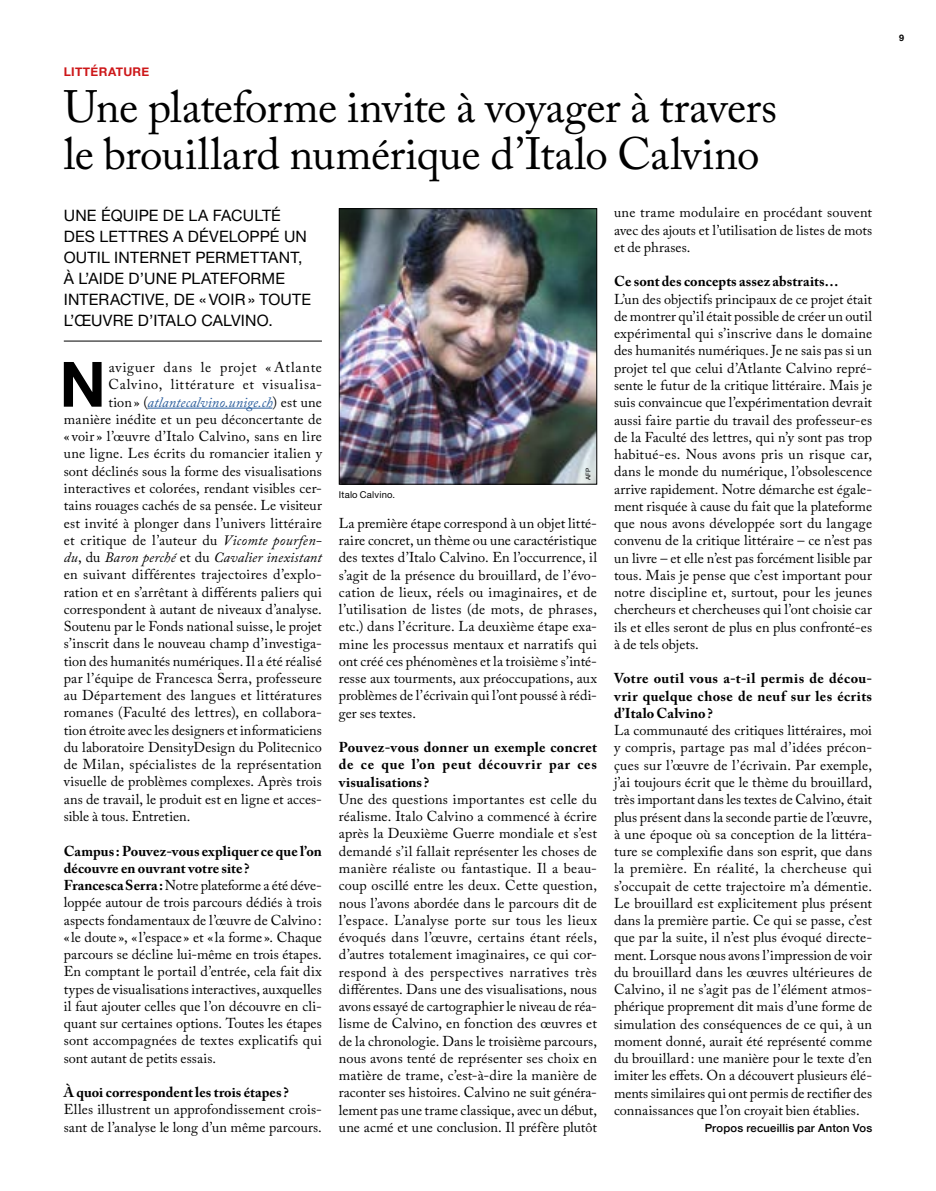
<style>
.page{position:relative;width:936px;height:1191px;background:#fff}
.page>*{position:absolute;margin:0;border:0;box-sizing:border-box;transform-origin:0 0}
.t1{font:700 62.55px "Helvetica Neue";color:#000}
.t2{font:45px/46.5px "Adobe Caslon Pro";letter-spacing:-.01em;color:#000}
.t3{font:15.75px/21px "Helvetica Neue";letter-spacing:.015em;color:#000}
.t4{font:14.25px/17.2px "Adobe Caslon Pro";letter-spacing:.005em;color:#000;text-align:justify}
.t5{font:700 14.25px/17.2px "Adobe Caslon Pro";letter-spacing:.02em;color:#000;text-align:justify}
.t6{font:italic 14.25px "Adobe Caslon Pro";letter-spacing:.01em;color:#000}
.t7{font:14.25px "Adobe Caslon Pro";letter-spacing:.025em;color:#000}
.t8{font:italic 14.25px "Adobe Caslon Pro";letter-spacing:.005em;color:#275b9b}
.t9{font:14.25px "Adobe Caslon Pro";letter-spacing:.05em;color:#000}
.t10{font:14.25px "Adobe Caslon Pro";letter-spacing:.045em;color:#000}
.t11{font:700 12px "Helvetica Neue";letter-spacing:.025em;color:#cd1719}
.t12{font:500 11.25px "Helvetica Neue";letter-spacing:.02em;color:#000}
.t13{font:9.45px "Helvetica Neue";letter-spacing:.02em;color:#000}
.t14{font:700 9px "Helvetica Neue";color:#000}
.t15{font:6.3px "Helvetica Neue";color:#000}
.s1{font-style:normal;color:#000}
.s2{font-style:italic}
.s3{font-style:normal}
.s4{font-weight:700}
</style>
<div class="page">
<hr style="left:148px;top:408px;width:124px;height:1px;background:#275b9b">
<img style="left:341px;top:210px;width:254px;height:272px">
<div style="left:339px;top:208px;width:258px;height:276px;border:1px solid #000"></div>
<hr style="left:64px;top:341px;width:258px;height:1px;background:#000">
<p class="t11" style="left:64px;top:62px;width:78px">LITTÉRATURE</p>
<h2 class="t2" style="left:64px;top:83px;width:714px">Une plateforme invite à voyager à travers le brouillard numérique d’Italo Calvino</h2>
<p class="t3" style="left:64px;top:204px;width:249px">UNE ÉQUIPE DE LA FACULTÉ<br>DES LETTRES A DÉVELOPPÉ UN<br>OUTIL INTERNET PERMETTANT,<br>À L’AIDE D’UNE PLATEFORME<br>INTERACTIVE, DE «VOIR» TOUTE<br>L’ŒUVRE D’ITALO CALVINO.</p>
<h1 class="t1" style="left:59px;top:335px;width:48px">N</h1>
<p class="t10" style="left:109px;top:359px;width:215px">aviguer dans le projet « Atlante</p>
<p class="t9" style="left:109px;top:376px;width:215px">Calvino, littérature et visualisa-</p>
<p class="t8" style="left:109px;top:393px;width:215px"><span class="s1">tion» (</span>atlantecalvino.unige.ch<span class="s1">) est une</span></p>
<p class="t4" style="left:64px;top:410px;width:259px">manière inédite et un peu déconcertante de</p>
<p class="t4" style="left:64px;top:428px;width:259px">« voir » l’œuvre d’Italo Calvino, sans en lire</p>
<p class="t4" style="left:64px;top:445px;width:259px">une ligne. Les écrits du romancier italien y</p>
<p class="t4" style="left:64px;top:462px;width:259px">sont déclinés sous la forme des visualisations</p>
<p class="t4" style="left:64px;top:479px;width:259px">interactives et colorées, rendant visibles cer-</p>
<p class="t4" style="left:64px;top:497px;width:259px">tains rouages cachés de sa pensée. Le visiteur</p>
<p class="t4" style="left:64px;top:514px;width:259px">est invité à plonger dans l’univers littéraire</p>
<p class="t4" style="left:64px;top:531px;width:259px">et critique de l’auteur du <span class="s2">Vicomte pourfen-</span></p>
<p class="t6" style="left:64px;top:549px;width:259px">du<span class="s3">, du</span> Baron perché <span class="s3">et du</span> Cavalier inexistant</p>
<p class="t4" style="left:64px;top:566px;width:259px">en suivant différentes trajectoires d’explo-</p>
<p class="t4" style="left:64px;top:583px;width:259px">ration et en s’arrêtant à différents paliers qui</p>
<p class="t4" style="left:64px;top:600px;width:259px">correspondent à autant de niveaux d’analyse.</p>
<p class="t4" style="left:64px;top:617px;width:259px">Soutenu par le Fonds national suisse, le projet</p>
<p class="t4" style="left:64px;top:635px;width:259px">s’inscrit dans le nouveau champ d’investiga-</p>
<p class="t4" style="left:64px;top:652px;width:259px">tion des humanités numériques. Il a été réalisé</p>
<p class="t4" style="left:64px;top:669px;width:259px">par l’équipe de Francesca Serra, professeure</p>
<p class="t4" style="left:64px;top:686px;width:259px">au Département des langues et littératures</p>
<p class="t4" style="left:64px;top:704px;width:259px">romanes (Faculté des lettres), en collabora-</p>
<p class="t4" style="left:64px;top:721px;width:259px">tion étroite avec les designers et informaticiens</p>
<p class="t4" style="left:64px;top:738px;width:259px">du laboratoire DensityDesign du Politecnico</p>
<p class="t7" style="left:64px;top:756px;width:259px">de Milan, spécialistes de la représentation</p>
<p class="t4" style="left:64px;top:773px;width:259px">visuelle de problèmes complexes. Après trois</p>
<p class="t4" style="left:64px;top:790px;width:259px">ans de travail, le produit est en ligne et acces-</p>
<p class="t4" style="left:64px;top:807px;width:128px">sible à tous. Entretien.</p>
<p class="t4" style="left:64px;top:842px;width:259px;text-align:left"><span class="s4">Campus: Pouvez-vous expliquer ce que l’on découvre en ouvrant votre site ?<br>Francesca Serra:</span> Notre plateforme a été déve&shy;loppée autour de trois parcours dédiés à trois aspects fondamentaux de l’œuvre de Calvino: « le doute », « l’espace » et « la forme ». Chaque parcours se décline lui-même en trois étapes.<br>En comptant le portail d’entrée, cela fait dix types de visualisations interactives, auxquelles il faut ajouter celles que l’on découvre en cli&shy;quant sur certaines options. Toutes les étapes sont accompagnées de textes explicatifs qui sont autant de petits essais.</p>
<p class="t5" style="left:64px;top:1083px;width:226px">À quoi correspondent les trois étapes?</p>
<p class="t4" style="left:64px;top:1101px;width:259px">Elles illustrent un approfondissement crois&shy;sant de l’analyse le long d’un même parcours.</p>
<p class="t13" style="left:339px;top:489px;width:58px">Italo Calvino.</p>
<p class="t15" style="left:583px;top:480px;width:14px;rotate:-90deg">AFP</p>
<p class="t4" style="left:339px;top:514px;width:260px">La première étape correspond à un objet litté&shy;raire concret, un thème ou une caractéristique des textes d’Italo Calvino. En l’occurrence, il s’agit de la présence du brouillard, de l’évo&shy;cation de lieux, réels ou imaginaires, et de l’utilisation de listes (de mots, de phrases, etc.) dans l’écriture. La deuxième étape exa&shy;mine les processus mentaux et narratifs qui ont créé ces phénomènes et la troisième s’inté&shy;resse aux tourments, aux préoccupations, aux problèmes de l’écrivain qui l’ont poussé à rédi&shy;ger ses textes.</p>
<p class="t5" style="left:339px;top:738px;width:259px">Pouvez-vous donner un exemple concret de ce que l’on peut découvrir par ces visualisations?</p>
<p class="t4" style="left:339px;top:790px;width:259px">Une des questions importantes est celle du réalisme. Italo Calvino a commencé à écrire après la Deuxième Guerre mondiale et s’est demandé s’il fallait représenter les choses de manière réaliste ou fantastique. Il a beau&shy;coup oscillé entre les deux. Cette question, nous l’avons abordée dans le parcours dit de l’espace. L’analyse porte sur tous les lieux évoqués dans l’œuvre, certains étant réels, d’autres totalement imaginaires, ce qui cor&shy;respond à des perspectives narratives très différentes. Dans une des visualisations, nous avons essayé de cartographier le niveau de réa&shy;lisme de Calvino, en fonction des œuvres et de la chronologie. Dans le troisième parcours, nous avons tenté de représenter ses choix en matière de trame, c’est-à-dire la manière de raconter ses histoires. Calvino ne suit généra&shy;lement pas une trame classique, avec un début, une acmé et une conclusion. Il préfère plutôt</p>
<p class="t4" style="left:614px;top:204px;width:259px">une trame modulaire en procédant souvent avec des ajouts et l’utilisation de listes de mots et de phrases.</p>
<p class="t5" style="left:614px;top:273px;width:226px">Ce sont des concepts assez abstraits…</p>
<p class="t4" style="left:614px;top:290px;width:259px">L’un des objectifs principaux de ce projet était de montrer qu’il était possible de créer un outil expérimental qui s’inscrive dans le domaine des humanités numériques. Je ne sais pas si un projet tel que celui d’Atlante Calvino repré&shy;sente le futur de la critique littéraire. Mais je suis convaincue que l’expérimentation devrait aussi faire partie du travail des professeur-es de la Faculté des lettres, qui n’y sont pas trop habitué-es. Nous avons pris un risque car, dans le monde du numérique, l’obsolescence arrive rapidement. Notre démarche est égale&shy;ment risquée à cause du fait que la plateforme que nous avons développée sort du langage convenu de la critique littéraire – ce n’est pas un livre – et elle n’est pas forcément lisible par tous. Mais je pense que c’est important pour notre discipline et, surtout, pour les jeunes chercheurs et chercheuses qui l’ont choisie car ils et elles seront de plus en plus confronté-es à de tels objets.</p>
<p class="t5" style="left:614px;top:670px;width:259px">Votre outil vous a-t-il permis de décou&shy;vrir quelque chose de neuf sur les écrits d’Italo Calvino?</p>
<p class="t4" style="left:614px;top:721px;width:259px">La communauté des critiques littéraires, moi y compris, partage pas mal d’idées précon&shy;çues sur l’œuvre de l’écrivain. Par exemple, j’ai toujours écrit que le thème du brouillard, très important dans les textes de Calvino, était plus présent dans la seconde partie de l’œuvre, à une époque où sa conception de la littéra&shy;ture se complexifie dans son esprit, que dans la première. En réalité, la chercheuse qui s’occupait de cette trajectoire m’a démentie.<br>Le brouillard est explicitement plus présent dans la première partie. Ce qui se passe, c’est que par la suite, il n’est plus évoqué directe&shy;ment. Lorsque nous avons l’impression de voir du brouillard dans les œuvres ultérieures de Calvino, il ne s’agit pas de l’élément atmos&shy;phérique proprement dit mais d’une forme de simulation des conséquences de ce qui, à un moment donné, aurait été représenté comme du brouillard: une manière pour le texte d’en imiter les effets. On a découvert plusieurs élé&shy;ments similaires qui ont permis de rectifier des connaissances que l’on croyait bien établies.</p>
<p class="t12" style="left:704px;top:1119px;width:169px">Propos recueillis par Anton Vos</p>
<p class="t14" style="left:899px;top:30px;width:7px">9</p>
</div>
